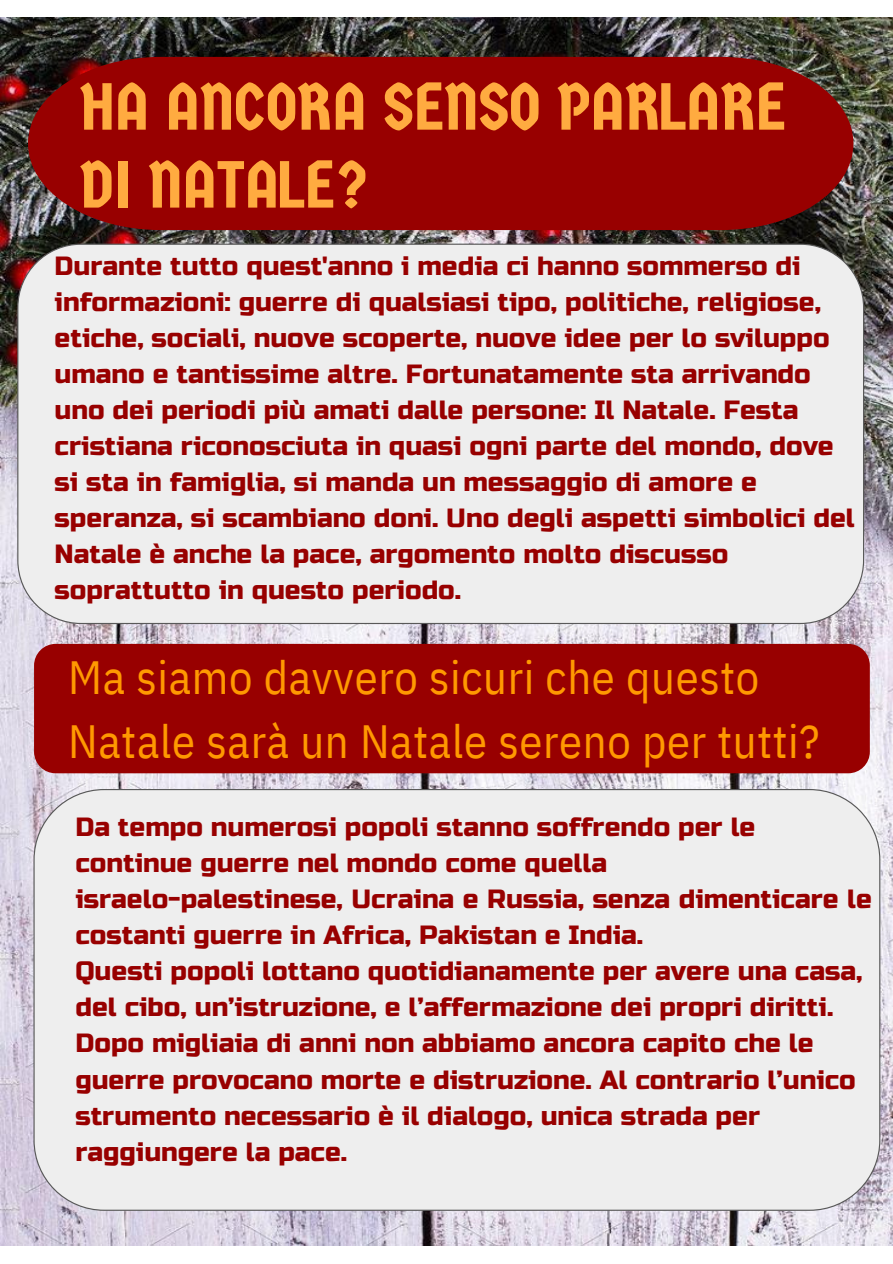
<style>
.page{position:relative;width:893px;height:1264px;background:#fff}
.page>*{position:absolute;margin:0;border:0;box-sizing:border-box;transform-origin:0 0}
.t1{font:66.45px "Germania One";color:#ffab40}
.t2{font:46.5px/63.9px "IBM Plex Sans Cond";letter-spacing:.015em;color:#f90}
.t3{font:26.4px/36px "Russo One";color:#980000}
</style>
<div class="page">
<img style="left:0;top:18px;width:892px;height:1227px">
<div style="left:28px;top:57px;width:825px;height:173px;background:#980000"></div>
<div style="left:17px;top:243px;width:847px;height:381px;background:#eee"></div>
<div style="left:34px;top:644px;width:835px;height:129px;background:#980000"></div>
<div style="left:33px;top:788px;width:847px;height:423px;background:#eee"></div>
<p class="t1" style="left:79px;top:69px;width:707px">HA ANCORA SENSO PARLARE</p>
<p class="t1" style="left:79px;top:147px;width:291px">DI NATALE?</p>
<p class="t3" style="left:55px;top:248px;width:776px">Durante tutto quest'anno i media ci hanno sommerso di informazioni: guerre di qualsiasi tipo, politiche, religiose, etiche, sociali, nuove scoperte, nuove idee per lo sviluppo umano e tantissime altre. Fortunatamente sta arrivando</p>
<p class="t3" style="left:55px;top:392px;width:801px">uno dei periodi più amati dalle persone: Il Natale. Festa cristiana riconosciuta in quasi ogni parte del mondo, dove si sta in famiglia, si manda un messaggio di amore e speranza, si scambiano doni. Uno degli aspetti simbolici del Natale è anche la pace, argomento molto discusso soprattutto in questo periodo.</p>
<p class="t2" style="left:68px;top:644px;width:752px">Ma siamo davvero sicuri che questo<br>Natale sarà un Natale sereno per tutti?</p>
<p class="t3" style="left:75px;top:809px;width:681px">Da tempo numerosi popoli stanno soffrendo per le</p>
<p class="t3" style="left:75px;top:845px;width:533px">continue guerre nel mondo come quella</p>
<p class="t3" style="left:75px;top:881px;width:798px">israelo-palestinese, Ucraina e Russia, senza dimenticare le costanti guerre in Africa, Pakistan e India.</p>
<p class="t3" style="left:75px;top:953px;width:788px">Questi popoli lottano quotidianamente per avere una casa, del cibo, un’istruzione, e l’affermazione dei propri diritti.<br>Dopo migliaia di anni non abbiamo ancora capito che le guerre provocano morte e distruzione. Al contrario l’unico strumento necessario è il dialogo, unica strada per raggiungere la pace.</p>
</div>
